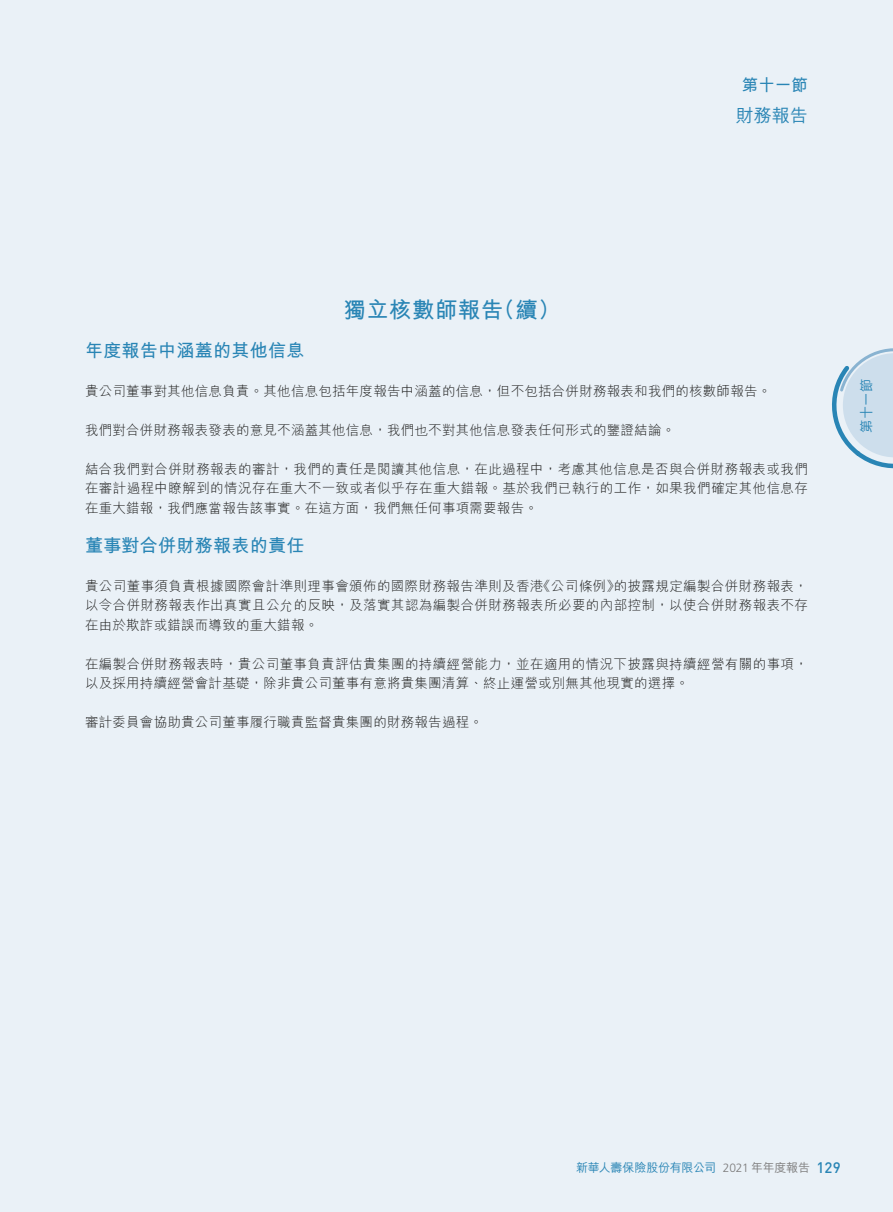
<style>
.page{position:relative;width:893px;height:1212px;background:#eaf1f7}
.page>*{position:absolute;margin:0;border:0;box-sizing:border-box;transform-origin:0 0}
.t1{font:700 22.5px "M Hei HK";letter-spacing:.015em;color:#2985b5}
.t2{font:700 18px "M Hei HK";letter-spacing:.015em;color:#2985b5}
.t3{font:500 18px "M Hei HK";color:#2985b5}
.t4{font:700 16.5px "M Hei HK";color:#2985b5}
.t5{font:300 13.5px/19.5px "M Hei HK";letter-spacing:.015em;color:#1c1c1b;text-align:justify}
.t6{font:500 13.5px "M Hei HK";color:#2985b5}
.t7{font:500 12px "M Hei HK";letter-spacing:-.02em;color:#2985b5}
.s1{font-family:"Frutiger LT Std";font-weight:300;color:#7c7b7b}
.s2{color:#7c7b7b}
.s3{font-family:"DIN";font-size:15px}
</style>
<div class="page">
<svg style="left:832px;top:348px;width:61px;height:121px"></svg>
<p class="t4" style="left:742px;top:73px;width:67px">第十一節</p>
<h2 class="t3" style="left:736px;top:103px;width:73px">財務報告</h2>
<h1 class="t1" style="left:344px;top:293px;width:219px">獨立核數師報告（續）</h1>
<h2 class="t2" style="left:85px;top:337px;width:221px">年度報告中涵蓋的其他信息</h2>
<p class="t5" style="left:85px;top:381px;width:688px">貴公司董事對其他信息負責。其他信息包括年度報告中涵蓋的信息，但不包括合併財務報表和我們的核數師報告。</p>
<p class="t5" style="left:85px;top:420px;width:592px">我們對合併財務報表發表的意見不涵蓋其他信息，我們也不對其他信息發表任何形式的鑒證結論。</p>
<p class="t5" style="left:85px;top:459px;width:724px">結合我們對合併財務報表的審計，我們的責任是閱讀其他信息，在此過程中，考慮其他信息是否與合併財務報表或我們在審計過程中瞭解到的情況存在重大不一致或者似乎存在重大錯報。基於我們已執行的工作，如果我們確定其他信息存在重大錯報，我們應當報告該事實。在這方面，我們無任何事項需要報告。</p>
<h2 class="t2" style="left:85px;top:532px;width:221px">董事對合併財務報表的責任</h2>
<p class="t5" style="left:85px;top:576px;width:724px">貴公司董事須負責根據國際會計準則理事會頒佈的國際財務報告準則及香港《公司條例》的披露規定編製合併財務報表，以令合併財務報表作出真實且公允的反映，及落實其認為編製合併財務報表所必要的內部控制，以使合併財務報表不存在由於欺詐或錯誤而導致的重大錯報。</p>
<p class="t5" style="left:85px;top:654px;width:724px">在編製合併財務報表時，貴公司董事負責評估貴集團的持續經營能力，並在適用的情況下披露與持續經營有關的事項，以及採用持續經營會計基礎，除非貴公司董事有意將貴集團清算、終止運營或別無其他現實的選擇。</p>
<p class="t5" style="left:85px;top:712px;width:399px">審計委員會協助貴公司董事履行職責監督貴集團的財務報告過程。</p>
<p class="t6" style="left:857px;top:433px;width:55px;rotate:-90deg">第十一節</p>
<p class="t7" style="left:576px;top:1158px;width:266px">新華人壽保險股份有限公司 <span class="s1">2021</span> <span class="s2">年年度報告</span> <span class="s3">129</span></p>
</div>
